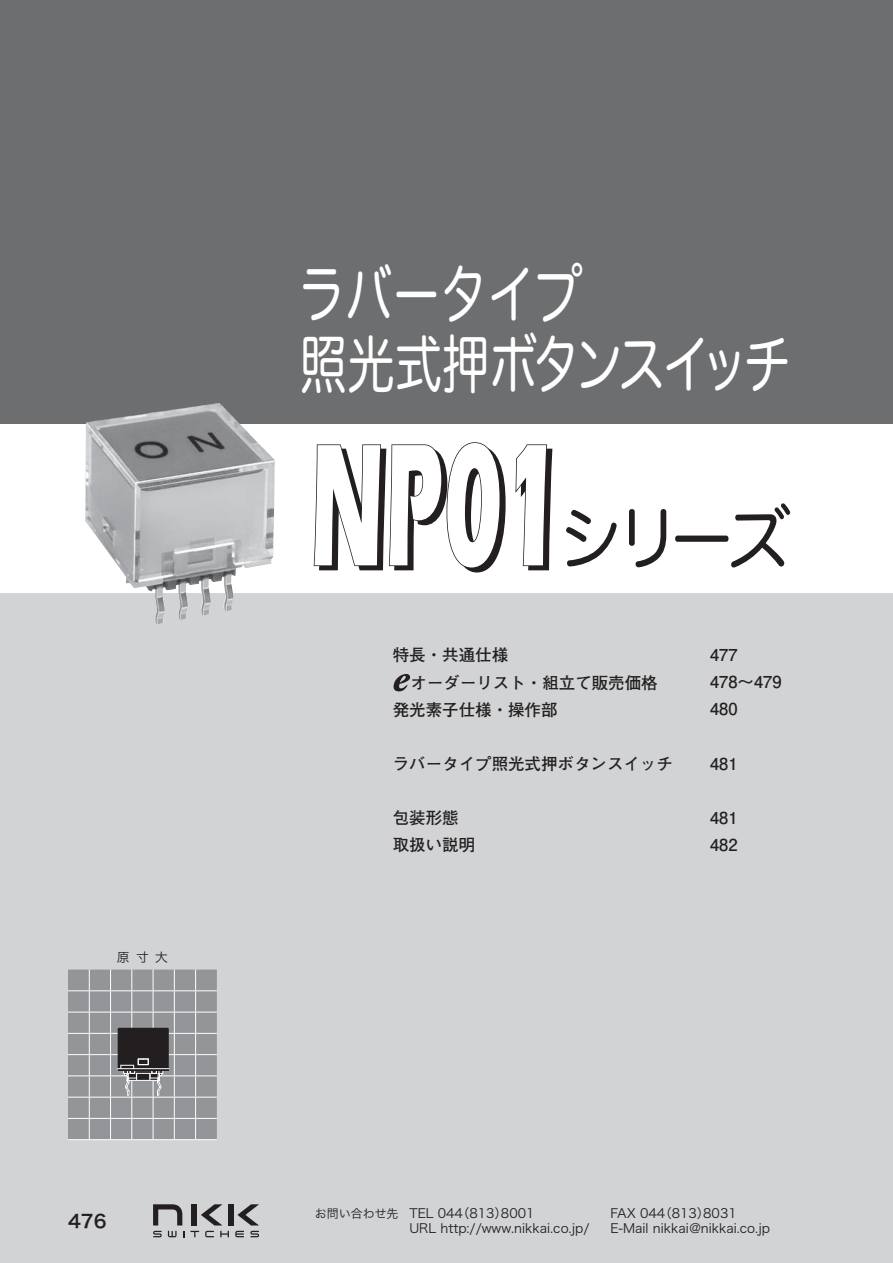
<style>
.page{position:relative;width:893px;height:1263px;background:#fff}
.page>*{position:absolute;margin:0;border:0;box-sizing:border-box;transform-origin:0 0}
.t1{font:700 180.15px "Itc Eras";color:#fff;scale:.5 1}
.t2{font:70.65px "Hira Maru Pro W4 90 pv RKSJ H";color:#231f20;scale:.9 1}
.t3{font:63.3px/70.2px "Hira Maru Pro W4 90 pv RKSJ H";color:#fff;scale:.75 1}
.t4{font:18px "Hira Kaku Pro W6 90 pv RKSJ H";color:#231f20}
.t5{font:16.5px/27.2px "Futo Go B101 Pro Bold 90 pv RKSJ H";color:#231f20}
.t6{font:12.75px "Hira Kaku Pro W3 90 pv RKSJ H";color:#231f20}
.s1{font-size:12px}
</style>
<div class="page">
<div style="left:0;top:593px;width:893px;height:670px;background:#d1d3d4"></div>
<div style="left:0;top:0;width:893px;height:423px;background:#6d6e70"></div>
<svg style="left:153px;top:1204px;width:29px;height:21px"></svg>
<div style="left:228px;top:1204px;width:5px;height:21px;background:#231f20"></div>
<div style="left:192px;top:1204px;width:5px;height:21px;background:#231f20"></div>
<svg style="left:201px;top:1204px;width:21px;height:21px"></svg>
<svg style="left:237px;top:1204px;width:22px;height:21px"></svg>
<svg style="left:153px;top:1231px;width:9px;height:6px"></svg>
<svg style="left:250px;top:1231px;width:9px;height:6px"></svg>
<svg style="left:220px;top:1231px;width:9px;height:6px"></svg>
<svg style="left:235px;top:1231px;width:9px;height:6px"></svg>
<svg style="left:205px;top:1231px;width:9px;height:6px"></svg>
<svg style="left:190px;top:1231px;width:9px;height:6px"></svg>
<svg style="left:168px;top:1231px;width:9px;height:6px"></svg>
<img style="left:393px;top:674px;width:17px;height:18px">
<img style="left:85px;top:404px;width:148px;height:220px">
<svg style="left:313px;top:442px;width:193px;height:131px"></svg>
<svg style="left:515px;top:444px;width:38px;height:127px"></svg>
<svg style="left:68px;top:969px;width:149px;height:171px;background:#929496"></svg>
<p class="t6" style="left:117px;top:952px;width:53px">原寸大</p>
<h3 class="t4" style="left:68px;top:1214px;width:40px">476</h3>
<h3 class="t3" style="left:298px;top:267px;width:659px">ラバータイプ<br>照光式押ボタンスイッチ</h3>
<h1 class="t1" style="left:308px;top:445px;width:512px">NP01</h1>
<h2 class="t2" style="left:559px;top:512px;width:260px">シリーズ</h2>
<p class="t5" style="left:393px;top:644px;width:117px">特長・共通仕様</p>
<p class="t5" style="left:411px;top:671px;width:249px">オーダーリスト・組立て販売価格</p>
<p class="t5" style="left:393px;top:698px;width:166px">発光素子仕様・操作部</p>
<p class="t5" style="left:393px;top:752px;width:282px">ラバータイプ照光式押ボタンスイッチ</p>
<p class="t5" style="left:393px;top:806px;width:84px">包装形態取扱い説明</p>
<p class="t5" style="left:710px;top:644px;width:73px">477<br>478～479<br>480</p>
<p class="t5" style="left:710px;top:752px;width:29px">481</p>
<p class="t5" style="left:710px;top:806px;width:29px">481<br>482</p>
<p class="t6" style="left:315px;top:1208px;width:221px"><span class="s1">お問い合わせ先</span> TEL 044（813）8001</p>
<p class="t6" style="left:610px;top:1208px;width:128px">FAX 044（813）8031</p>
<p class="t6" style="left:409px;top:1223px;width:181px">URL http://www.nikkai.co.jp/</p>
<p class="t6" style="left:610px;top:1223px;width:161px">E-Mail nikkai＠nikkai.co.jp</p>
</div>
